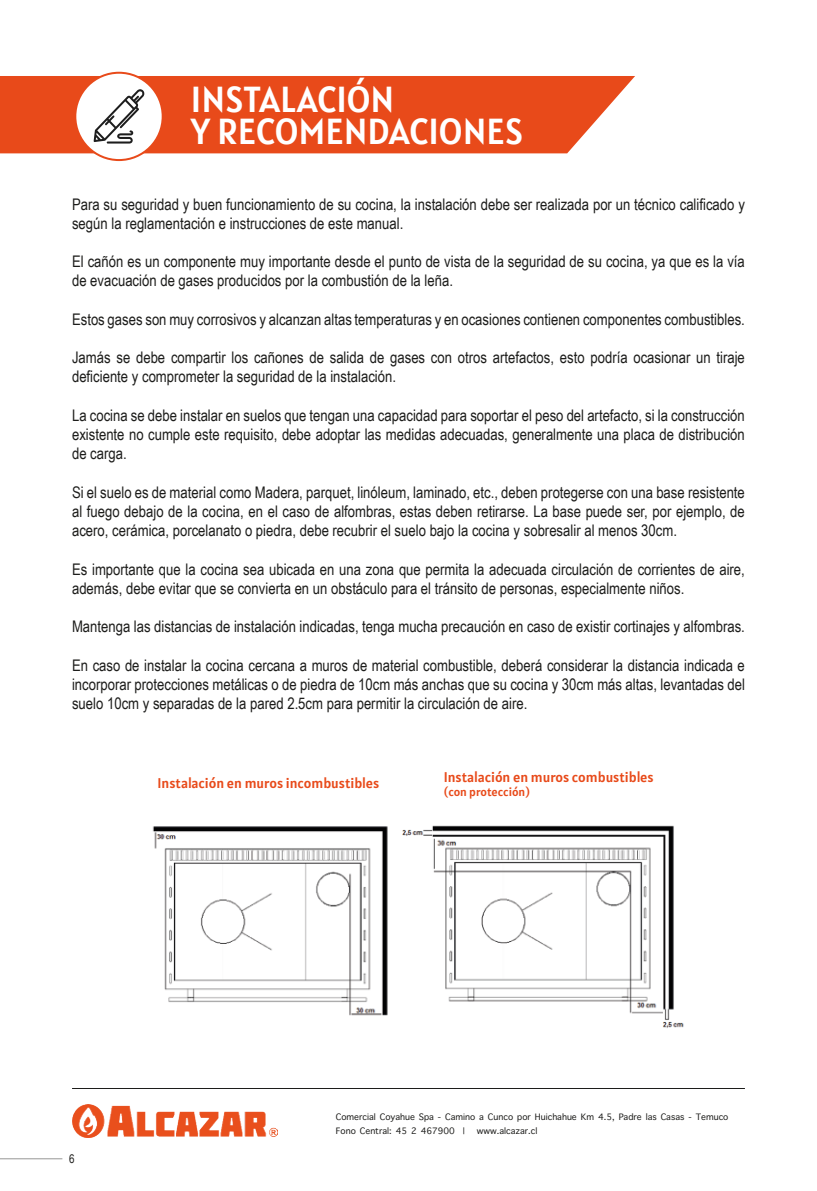
<style>
.page{position:relative;width:817px;height:1191px;background:#fff}
.page>*{position:absolute;margin:0;border:0;box-sizing:border-box;transform-origin:0 0}
.t1{font:36px/32px "Alatsi";color:#fff}
.t2{font:16px/19.2px "Arial Narrow";color:#1d1d1b}
.t3{font:14px "Alatsi";color:#e84a1a}
.t4{font:12px "Apple Symbols";color:#1d1d1b}
.t5{font:12px "Alatsi";color:#e84a1a}
.t6{font:12px "Arial Narrow";color:#1d1d1b}
</style>
<div class="page">
<img style="left:72px;top:1105px;width:205px;height:32px">
<hr style="left:72px;top:1088px;width:672px;height:1px;background:#1d1d1b">
<div style="left:0;top:76px;width:635px;height:77px;background:#e84a1a"></div>
<div style="left:75px;top:73px;width:88px;height:87px;background:#fff;border-radius:50%"></div>
<div style="left:74px;top:72px;width:90px;height:89px;border:2px solid #e84a1a;border-radius:50%"></div>
<img style="left:152px;top:825px;width:532px;height:203px">
<hr style="left:0;top:1158px;width:62px;height:1px;background:#1d1d1b">
<svg style="left:94px;top:89px;width:51px;height:55px"></svg>
<h1 class="t1" style="left:191px;top:79px;width:333px">INSTALACIÓN<br>Y RECOMENDACIONES</h1>
<p class="t2" style="left:72px;top:194px;width:674px">Para su seguridad y buen funcionamiento de su cocina, la instalación debe ser realizada por un técnico calificado y según la reglamentación e instrucciones de este manual.</p>
<p class="t2" style="left:72px;top:251px;width:674px">El cañón es un componente muy importante desde el punto de vista de la seguridad de su cocina, ya que es la vía de evacuación de gases producidos por la combustión de la leña.</p>
<p class="t2" style="left:72px;top:309px;width:674px">Estos gases son muy corrosivos y alcanzan altas temperaturas y en ocasiones contienen componentes combustibles.</p>
<p class="t2" style="left:72px;top:347px;width:674px">Jamás se debe compartir los cañones de salida de gases con otros artefactos, esto podría ocasionar un tiraje deficiente y comprometer la seguridad de la instalación.</p>
<p class="t2" style="left:72px;top:405px;width:674px;text-align:justify">La cocina se debe instalar en suelos que tengan una capacidad para soportar el peso del artefacto, si la construcción existente no cumple este requisito, debe adoptar las medidas adecuadas, generalmente una placa de distribución de carga.</p>
<p class="t2" style="left:72px;top:482px;width:674px;text-align:justify">Si el suelo es de material como Madera, parquet, linóleum, laminado, etc., deben protegerse con una base resistente al fuego debajo de la cocina, en el caso de alfombras, estas deben retirarse. La base puede ser, por ejemplo, de acero, cerámica, porcelanato o piedra, debe recubrir el suelo bajo la cocina y sobresalir al menos 30cm.</p>
<p class="t2" style="left:72px;top:558px;width:674px">Es importante que la cocina sea ubicada en una zona que permita la adecuada circulación de corrientes de aire, además, debe evitar que se convierta en un obstáculo para el tránsito de personas, especialmente niños.</p>
<p class="t2" style="left:72px;top:616px;width:674px">Mantenga las distancias de instalación indicadas, tenga mucha precaución en caso de existir cortinajes y alfombras.</p>
<p class="t2" style="left:72px;top:654px;width:674px;text-align:justify">En caso de instalar la cocina cercana a muros de material combustible, deberá considerar la distancia indicada e incorporar protecciones metálicas o de piedra de 10cm más anchas que su cocina y 30cm más altas, levantadas del suelo 10cm y separadas de la pared 2.5cm para permitir la circulación de aire.</p>
<p class="t3" style="left:157px;top:771px;width:223px">Instalación en muros incombustibles</p>
<p class="t3" style="left:443px;top:765px;width:211px">Instalación en muros combustibles</p>
<p class="t5" style="left:443px;top:782px;width:87px">(con protección)</p>
<p class="t6" style="left:69px;top:1150px;width:7px">6</p>
<p class="t4" style="left:341px;top:1108px;width:70px">□ ● □◆</p>
<p class="t4" style="left:493px;top:1108px;width:54px">◆■ □ □ ★◆</p>
<p class="t4" style="left:645px;top:1108px;width:40px">●▲ ▲▲</p>
<p class="t4" style="left:340px;top:1122px;width:62px">□■□ ■▼ ● ✔</p>
<p class="t4" style="left:504px;top:1122px;width:4px">●</p>
<p class="t4" style="left:535px;top:1122px;width:4px">●</p>
</div>
